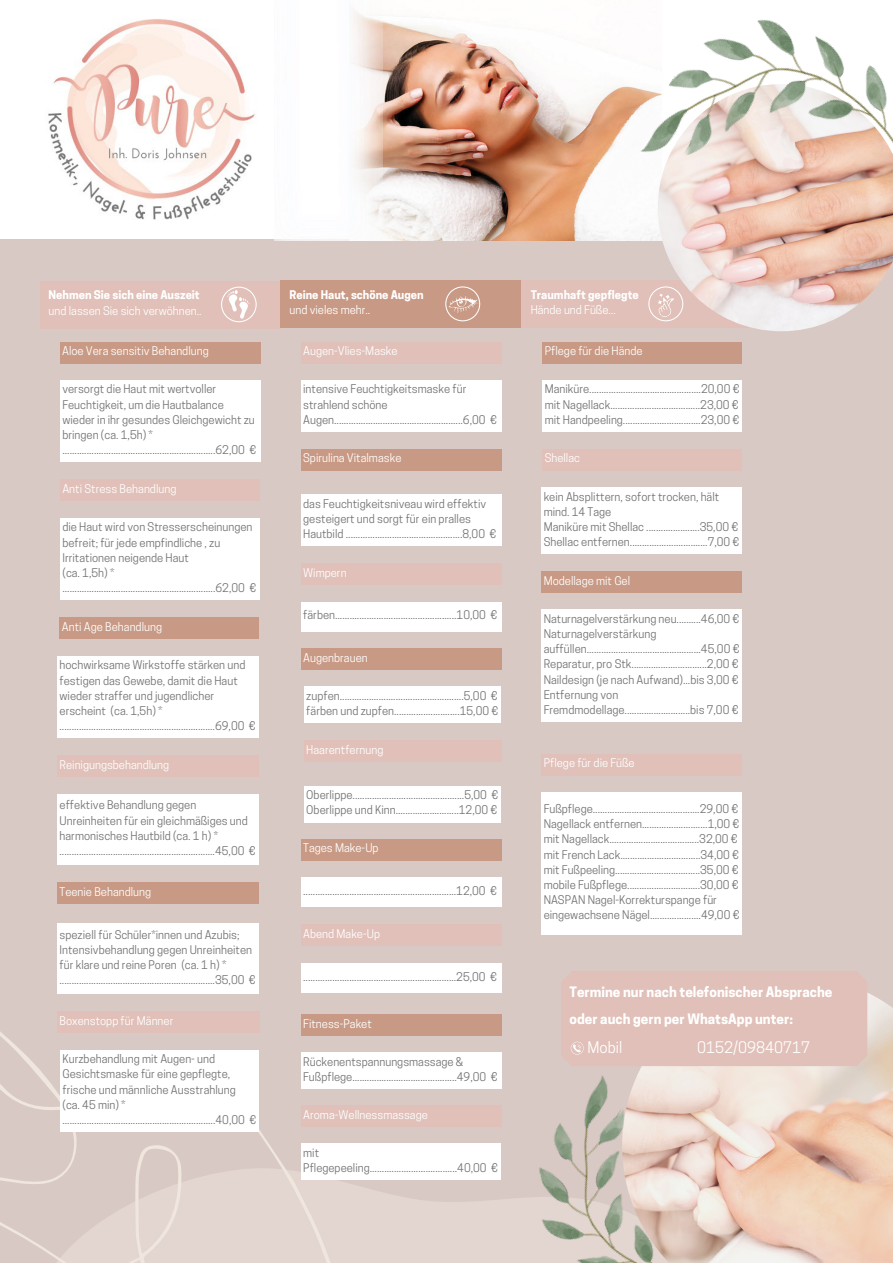
<style>
.page{position:relative;width:893px;height:1263px;background:#d9c9c5}
.page>*{position:absolute;margin:0;border:0;box-sizing:border-box;transform-origin:0 0}
.t1{font:15px "Cooper Hewitt";color:#fff}
.t2{font:700 13.5px/27px "Cooper Hewitt";color:#fff}
.t3{font:11.25px/15.2px "Cooper Hewitt";color:#737373}
.t4{font:11.25px "Cooper Hewitt";color:#fff}
.t5{font:700 11.25px "Cooper Hewitt";color:#fff}
</style>
<div class="page">
<svg style="left:418px;top:963px;width:84px;height:300px"></svg>
<img style="left:640px;top:993px;width:253px;height:270px">
<div style="left:0;top:0;width:893px;height:239px;background:#fff"></div>
<img style="left:48px;top:19px;width:207px;height:201px">
<img style="left:383px;top:17px;width:247px;height:223px">
<div style="left:40px;top:281px;width:240px;height:47px;background:#e0c0b8"></div>
<div style="left:280px;top:280px;width:242px;height:48px;background:#c89984"></div>
<div style="left:522px;top:280px;width:241px;height:48px;background:#e0c0b8"></div>
<img style="left:663px;top:275px;width:222px;height:56px">
<div style="left:60px;top:342px;width:200px;height:21px;background:#c89984"></div>
<div style="left:301px;top:342px;width:200px;height:21px;background:#e0c0b8"></div>
<div style="left:542px;top:342px;width:200px;height:21px;background:#c89984"></div>
<div style="left:60px;top:380px;width:200px;height:82px;background:#fff"></div>
<div style="left:60px;top:480px;width:200px;height:21px;background:#e0c0b8"></div>
<div style="left:60px;top:518px;width:199px;height:82px;background:#fff"></div>
<div style="left:60px;top:617px;width:199px;height:22px;background:#c89984"></div>
<div style="left:57px;top:656px;width:202px;height:82px;background:#fff"></div>
<div style="left:57px;top:755px;width:202px;height:22px;background:#e0c0b8"></div>
<div style="left:57px;top:794px;width:202px;height:71px;background:#fff"></div>
<svg style="left:0;top:882px;width:418px;height:381px"></svg>
<div style="left:60px;top:1050px;width:199px;height:82px;background:#fff"></div>
<div style="left:301px;top:380px;width:200px;height:52px;background:#fff"></div>
<div style="left:301px;top:449px;width:200px;height:21px;background:#c89984"></div>
<div style="left:301px;top:495px;width:200px;height:51px;background:#fff"></div>
<div style="left:301px;top:563px;width:200px;height:22px;background:#e0c0b8"></div>
<div style="left:301px;top:602px;width:200px;height:29px;background:#fff"></div>
<div style="left:301px;top:648px;width:200px;height:22px;background:#c89984"></div>
<div style="left:304px;top:687px;width:197px;height:36px;background:#fff"></div>
<div style="left:304px;top:740px;width:197px;height:21px;background:#e0c0b8"></div>
<div style="left:304px;top:786px;width:197px;height:36px;background:#fff"></div>
<div style="left:301px;top:839px;width:200px;height:21px;background:#c89984"></div>
<div style="left:301px;top:877px;width:200px;height:30px;background:#fff"></div>
<div style="left:301px;top:924px;width:200px;height:22px;background:#e0c0b8"></div>
<div style="left:301px;top:963px;width:200px;height:30px;background:#fff"></div>
<div style="left:301px;top:1014px;width:200px;height:22px;background:#c89984"></div>
<div style="left:301px;top:1053px;width:200px;height:36px;background:#fff"></div>
<div style="left:301px;top:1105px;width:200px;height:22px;background:#e0c0b8"></div>
<div style="left:301px;top:1144px;width:200px;height:36px;background:#fff"></div>
<div style="left:542px;top:380px;width:200px;height:52px;background:#fff"></div>
<div style="left:542px;top:449px;width:200px;height:21px;background:#e0c0b8"></div>
<div style="left:541px;top:488px;width:201px;height:66px;background:#fff"></div>
<div style="left:541px;top:571px;width:201px;height:22px;background:#c89984"></div>
<div style="left:541px;top:610px;width:201px;height:112px;background:#fff"></div>
<div style="left:541px;top:754px;width:201px;height:21px;background:#e0c0b8"></div>
<div style="left:541px;top:792px;width:201px;height:143px;background:#fff"></div>
<svg style="left:221px;top:287px;width:36px;height:35px"></svg>
<svg style="left:445px;top:286px;width:35px;height:35px"></svg>
<svg style="left:648px;top:286px;width:35px;height:35px"></svg>
<img style="left:274px;top:11px;width:109px;height:229px">
<div style="left:561px;top:971px;width:306px;height:95px;background:#e0c0b8"></div>
<img style="left:630px;top:19px;width:263px;height:256px">
<img style="left:501px;top:1069px;width:275px;height:194px">
<p class="t5" style="left:49px;top:291px;width:153px">Nehmen Sie sich eine Auszeit</p>
<p class="t4" style="left:49px;top:306px;width:155px">und lassen Sie sich verwöhnen..</p>
<p class="t5" style="left:289px;top:290px;width:136px">Reine Haut, schöne Augen</p>
<p class="t4" style="left:289px;top:306px;width:82px">und vieles mehr..</p>
<p class="t5" style="left:530px;top:290px;width:110px">Traumhaft gepflegte</p>
<p class="t4" style="left:530px;top:306px;width:87px">Hände und Füße...</p>
<p class="t4" style="left:62px;top:347px;width:148px">Aloe Vera sensitiv Behandlung</p>
<p class="t4" style="left:303px;top:347px;width:96px">Augen-Vlies-Maske</p>
<p class="t4" style="left:544px;top:347px;width:99px">Pflege für die Hände</p>
<p class="t3" style="left:62px;top:383px;width:195px">versorgt die Haut mit wertvoller Feuchtigkeit, um die Hautbalance wieder in ihr gesundes Gleichgewicht zu bringen (ca. 1,5h) * ...............................................................62,00 €</p>
<p class="t4" style="left:62px;top:485px;width:115px">Anti Stress Behandlung</p>
<p class="t3" style="left:62px;top:521px;width:195px">die Haut wird von Stresserscheinungen befreit; für jede empfindliche , zu Irritationen neigende Haut<br>(ca. 1,5h) * ...............................................................62,00 €</p>
<p class="t4" style="left:62px;top:623px;width:102px">Anti Age Behandlung</p>
<p class="t3" style="left:60px;top:659px;width:198px">hochwirksame Wirkstoffe stärken und festigen das Gewebe, damit die Haut wieder straffer und jugendlicher erscheint (ca. 1,5h) * ................................................................69,00 €</p>
<p class="t4" style="left:60px;top:760px;width:111px">Reinigungsbehandlung</p>
<p class="t3" style="left:60px;top:799px;width:198px">effektive Behandlung gegen Unreinheiten für ein gleichmäßiges und harmonisches Hautbild (ca. 1 h) * ................................................................45,00 €</p>
<p class="t4" style="left:60px;top:887px;width:93px">Teenie Behandlung</p>
<p class="t3" style="left:60px;top:928px;width:198px">speziell für Schüler*innen und Azubis; Intensivbehandlung gegen Unreinheiten für klare und reine Poren (ca. 1 h) * ................................................................35,00 €</p>
<p class="t4" style="left:60px;top:1016px;width:115px">Boxenstopp für Männer</p>
<p class="t3" style="left:62px;top:1053px;width:195px">Kurzbehandlung mit Augen- und Gesichtsmaske für eine gepflegte, frische und männliche Ausstrahlung<br>(ca. 45 min) * ...............................................................40,00 €</p>
<p class="t3" style="left:303px;top:383px;width:195px">intensive Feuchtigkeitsmaske für strahlend schöne<br>Augen.....................................................6,00 €</p>
<p class="t4" style="left:303px;top:454px;width:100px">Spirulina Vitalmaske</p>
<p class="t3" style="left:303px;top:497px;width:195px">das Feuchtigkeitsniveau wird effektiv gesteigert und sorgt für ein pralles<br>Hautbild ................................................8,00 €</p>
<p class="t4" style="left:303px;top:568px;width:45px">Wimpern</p>
<p class="t3" style="left:303px;top:609px;width:195px">färben..................................................10,00 €</p>
<p class="t4" style="left:303px;top:653px;width:66px">Augenbrauen</p>
<p class="t3" style="left:306px;top:689px;width:193px">zupfen...................................................5,00 € färben und zupfen...........................15,00 €</p>
<p class="t4" style="left:306px;top:745px;width:79px">Haarentfernung</p>
<p class="t3" style="left:306px;top:788px;width:193px">Oberlippe..............................................5,00 €<br>Oberlippe und Kinn..........................12,00 €</p>
<p class="t4" style="left:303px;top:844px;width:77px">Tages Make-Up</p>
<p class="t3" style="left:303px;top:884px;width:195px">...............................................................12,00 €</p>
<p class="t4" style="left:303px;top:929px;width:78px">Abend Make-Up</p>
<p class="t3" style="left:303px;top:970px;width:195px">...............................................................25,00 €</p>
<p class="t4" style="left:303px;top:1019px;width:70px">Fitness-Paket</p>
<p class="t3" style="left:303px;top:1055px;width:196px">Rückenentspannungsmassage &amp;<br>Fußpflege...........................................49,00 €</p>
<p class="t4" style="left:303px;top:1111px;width:126px">Aroma-Wellnessmassage</p>
<p class="t3" style="left:303px;top:1146px;width:196px">mit<br>Pflegepeeling....................................40,00 €</p>
<p class="t3" style="left:544px;top:383px;width:196px;text-align:justify">Maniküre..............................................20,00 € mit Nagellack.....................................23,00 € mit Handpeeling................................23,00 €</p>
<p class="t4" style="left:544px;top:454px;width:37px">Shellac</p>
<p class="t3" style="left:543px;top:490px;width:197px">kein Absplittern, sofort trocken, hält mind. 14 Tage<br>Maniküre mit Shellac ......................35,00 € Shellac entfernen................................7,00 €</p>
<p class="t4" style="left:543px;top:577px;width:88px">Modellage mit Gel</p>
<p class="t3" style="left:543px;top:612px;width:197px">Naturnagelverstärkung neu..........46,00 € Naturnagelverstärkung auffüllen...............................................45,00 € Reparatur, pro Stk...............................2,00 € Naildesign (je nach Aufwand)...bis 3,00 € Entfernung von Fremdmodellage...........................bis 7,00 €</p>
<p class="t4" style="left:543px;top:759px;width:93px">Pflege für die Füße</p>
<p class="t3" style="left:543px;top:802px;width:197px">Fußpflege............................................29,00 € Nagellack entfernen...........................1,00 € mit Nagellack.....................................32,00 € mit French Lack.................................34,00 € mit Fußpeeling...................................35,00 € mobile Fußpflege..............................30,00 € NASPAN Nagel-Korrekturspange für eingewachsene Nägel.....................49,00 €</p>
<p class="t2" style="left:569px;top:980px;width:264px">Termine nur nach telefonischer Absprache oder auch gern per WhatsApp unter:</p>
<h1 class="t1" style="left:587px;top:1042px;width:36px">Mobil</h1>
<h1 class="t1" style="left:697px;top:1042px;width:114px">0152/09840717</h1>
</div>
